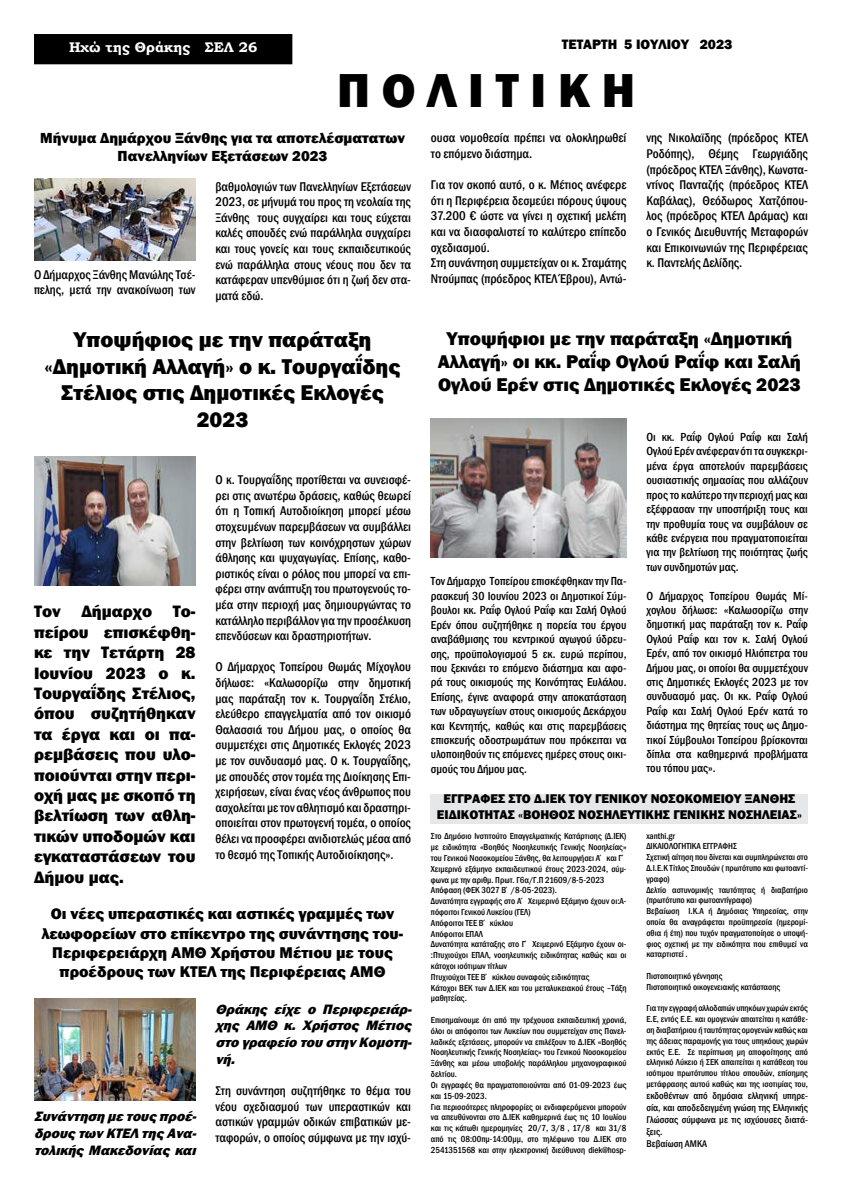
<style>
.page{position:relative;width:842px;height:1191px;background:#fff}
.page>*{position:absolute;margin:0;border:0;box-sizing:border-box;transform-origin:0 0}
.t1{font:800 49px "Franklin Gothic";letter-spacing:.24em;color:#000}
.t2{font:800 22px/26.4px "Franklin Gothic";color:#000;text-align:center}
.t3{font:800 19px/22.8px "Franklin Gothic";color:#000;text-align:center}
.t4{font:800 17px/20.4px "Franklin Gothic";color:#000;text-align:justify}
.t5{font:800 16px/19.2px "Franklin Gothic";color:#000;text-align:center}
.t6{font:800 15px/18px "Franklin Gothic";color:#000;text-align:center}
.t7{font:italic 800 14px/16.8px "Franklin Gothic";color:#000;text-align:justify}
.t8{font:800 14px "Franklin Gothic";color:#000}
.t9{font:700 14px "Bookman Old Style";color:#fff}
.t10{font:500 condensed 13px/15.6px "Franklin Gothic";color:#000;text-align:justify}
.t11{font:800 13px/15.6px "Franklin Gothic";color:#000;text-align:center}
.t12{font:500 condensed 12px/14.4px "Franklin Gothic";color:#000;text-align:justify}
.t13{font:500 condensed 10px/12px "Franklin Gothic";color:#000}
.t14{font:500 condensed 9px/10.8px "Franklin Gothic";color:#000}
</style>
<div class="page">
<div style="left:36px;top:36px;width:255px;height:27px;background:#000"></div>
<div style="left:34px;top:34px;width:258px;height:30px;border:3px solid #000"></div>
<img style="left:34px;top:179px;width:162px;height:82px">
<img style="left:34px;top:456px;width:162px;height:129px">
<img style="left:34px;top:998px;width:162px;height:102px">
<img style="left:431px;top:418px;width:195px;height:139px">
<div style="left:431px;top:794px;width:377px;height:29px;background:#e6e7e8"></div>
<h3 class="t9" style="left:69px;top:37px;width:190px">Ηχώ της Θράκης ΣΕΛ 26</h3>
<h3 class="t8" style="left:562px;top:35px;width:172px">ΤΕΤΑΡΤΗ 5 ΙΟΥΛΙΟΥ 2023</h3>
<h1 class="t1" style="left:337px;top:58px;width:300px">ΠΟΛΙΤΙΚΗ</h1>
<h3 class="t6" style="left:40px;top:129px;width:366px">Μήνυμα Δημάρχου Ξάνθης για τα αποτελέσματατων<br>Πανελληνίων Εξετάσεων 2023</h3>
<p class="t10" style="left:646px;top:130px;width:163px">νης Νικολαϊδης (πρόεδρος ΚΤΕΛ Ροδόπης), Θέμης Γεωργιάδης (πρόεδρος ΚΤΕΛ Ξάνθης), Κωνστα&shy;ντίνος Πανταζής (πρόεδρος ΚΤΕΛ Καβάλας), Θεόδωρος Χατζόπου&shy;λος (πρόεδρος ΚΤΕΛ Δράμας) και ο Γενικός Διευθυντής Μεταφορών και Επικοινωνιών της Περιφέρειας κ. Παντελής Δελίδης.</p>
<h3 class="t10" style="left:431px;top:130px;width:197px">ουσα νομοθεσία πρέπει να ολοκληρωθεί το επόμενο διάστημα.</h3>
<p class="t10" style="left:431px;top:177px;width:197px;text-align:left">Για τον σκοπό αυτό, ο κ. Μέτιος ανέφερε ότι η Περιφέρεια δεσμεύει πόρους ύψους 37.200 € ώστε να γίνει η σχετική μελέτη και να διασφαλιστεί το καλύτερο επίπεδο σχεδιασμού.<br>Στη συνάντηση συμμετείχαν οι κ. Σταμάτης Ντούμπας (πρόεδρος ΚΤΕΛ Έβρου), Αντώ-</p>
<p class="t10" style="left:215px;top:178px;width:197px">βαθμολογιών των Πανελληνίων Εξετάσεων 2023, σε μήνυμά του προς τη νεολαία της Ξάνθης τους συγχαίρει και τους εύχεται καλές σπουδές ενώ παράλληλα συγχαίρει και τους γονείς και τους εκπαιδευτικούς ενώ παράλληλα στους νέους που δεν τα κατάφεραν υπενθύμισε ότι η ζωή δεν στα&shy;ματά εδώ.</p>
<h2 class="t2" style="left:44px;top:327px;width:358px">Υποψήφιος με την παράταξη «Δημοτική Αλλαγή» ο κ. Τουργαΐδης<br>Στέλιος στις Δημοτικές Εκλογές<br>2023</h2>
<h3 class="t10" style="left:34px;top:267px;width:163px">Ο Δήμαρχος Ξάνθης Μανώλης Τσέ&shy;πελης, μετά την ανακοίνωση των</h3>
<h3 class="t3" style="left:438px;top:327px;width:365px">Υποψήφιοι με την παράταξη «Δημοτική<br>Αλλαγή» οι κκ. Ραΐφ Ογλού Ραΐφ και Σαλή<br>Ογλού Ερέν στις Δημοτικές Εκλογές 2023</h3>
<p class="t4" style="left:34px;top:601px;width:163px">Τον Δήμαρχο Το&shy;πείρου επισκέφθη&shy;κε την Τετάρτη 28<br>Ιουνίου 2023 ο κ.<br>Τουργαΐδης Στέλιος, όπου συζητήθηκαν τα έργα και οι πα&shy;ρεμβάσεις που υλο&shy;ποιούνται στην περι&shy;οχή μας με σκοπό τη βελτίωση των αθλη&shy;τικών υποδομών και εγκαταστάσεων του Δήμου μας.</p>
<p class="t10" style="left:215px;top:472px;width:197px">Ο κ. Τουργαΐδης προτίθεται να συνεισφέ&shy;ρει στις ανωτέρω δράσεις, καθώς θεωρεί ότι η Τοπική Αυτοδιοίκηση μπορεί μέσω στοχευμένων παρεμβάσεων να συμβάλλει στην βελτίωση των κοινόχρηστων χώρων άθλησης και ψυχαγωγίας. Επίσης, καθο&shy;ριστικός είναι ο ρόλος που μπορεί να επι&shy;φέρει στην ανάπτυξη του πρωτογενούς το&shy;μέα στην περιοχή μας δημιουργώντας το κατάλληλο περιβάλλον για την προσέλκυση επενδύσεων και δραστηριοτήτων.</p>
<p class="t10" style="left:215px;top:659px;width:197px">Ο Δήμαρχος Τοπείρου Θωμάς Μίχογλου δήλωσε: «Καλωσορίζω στην δημοτική μας παράταξη τον κ. Τουργαΐδη Στέλιο, ελεύθερο επαγγελματία από τον οικισμό Θαλασσιά του Δήμου μας, ο οποίος θα συμμετέχει στις Δημοτικές Εκλογές 2023 με τον συνδυασμό μας. Ο κ. Τουργαΐδης, με σπουδές στον τομέα της Διοίκησης Επι&shy;χειρήσεων, είναι ένας νέος άνθρωπος που ασχολείται με τον αθλητισμό και δραστηρι&shy;οποιείται στον πρωτογενή τομέα, ο οποίος θέλει να προσφέρει ανιδιοτελώς μέσα από το θεσμό της Τοπικής Αυτοδιοίκησης».</p>
<h3 class="t5" style="left:42px;top:904px;width:363px">Οι νέες υπεραστικές και αστικές γραμμές των λεωφορείων στο επίκεντρο της συνάντησης του-Περιφερειάρχη ΑΜΘ Χρήστου Μέτιου με τους προέδρους των ΚΤΕΛ της Περιφέρειας ΑΜΘ</h3>
<h3 class="t7" style="left:34px;top:1108px;width:168px">Συνάντησημετουςπροέ&shy;δρουςτωνΚΤΕΛτηςΑνα&shy;τολικήςΜακεδονίαςκαι</h3>
<h3 class="t7" style="left:215px;top:1000px;width:202px">Θράκης είχε ο Περιφερειάρ&shy;χης ΑΜΘ κ. Χρήστος Μέτιος στογραφείοτουστηνΚομοτη&shy;νή.</h3>
<h3 class="t10" style="left:215px;top:1083px;width:197px">Στη συνάντηση συζητήθηκε το θέμα του νέου σχεδιασμού των υπεραστικών και αστικών γραμμών οδικών επιβατικών με&shy;ταφορών, ο οποίος σύμφωνα με την ισχύ-</h3>
<p class="t12" style="left:646px;top:430px;width:163px">Οι κκ. Ραΐφ Ογλού Ραΐφ και Σαλή Ογλού Ερέν ανέφεραν ότι τα συγκεκρι&shy;μένα έργα αποτελούν παρεμβάσεις ουσιαστικής σημασίας που αλλάζουν προς το καλύτερο την περιοχή μας και εξέφρασαν την υποστήριξη τους και την προθυμία τους να συμβάλουν σε κάθε ενέργεια που πραγματοποιείται για την βελτίωση της ποιότητας ζωής των συνδημοτών μας.</p>
<p class="t12" style="left:646px;top:588px;width:163px">Ο Δήμαρχος Τοπείρου Θωμάς Μί&shy;χογλου δήλωσε: «Καλωσορίζω στην δημοτική μας παράταξη τον κ. Ραΐφ Ογλού Ραΐφ και τον κ. Σαλή Ογλού Ερέν, από τον οικισμό Ηλιόπετρα του Δήμου μας, οι οποίοι θα συμμετέχουν στις Δημοτικές Εκλογές 2023 με τον συνδυασμό μας. Οι κκ. Ραΐφ Ογλού Ραΐφ και Σαλή Ογλού Ερέν κατά το διάστημα της θητείας τους ως Δημο&shy;τικοί Σύμβουλοι Τοπείρου βρίσκονται δίπλα στα καθημερινά προβλήματα του τόπου μας».</p>
<h3 class="t11" style="left:437px;top:791px;width:366px">ΕΓΓΡΑΦΕΣ ΣΤΟ Δ.ΙΕΚ ΤΟΥ ΓΕΝΙΚΟΥ ΝΟΣΟΚΟΜΕΙΟΥ ΞΑΝΘΗΣ<br>ΕΙΔΙΚΟΤΗΤΑΣ «ΒΟΗΘΟΣ ΝΟΣΗΛΕΥΤΙΚΗΣ ΓΕΝΙΚΗΣ ΝΟΣΗΛΕΙΑΣ»</h3>
<p class="t14" style="left:431px;top:831px;width:197px">Στο Δημόσιο Ινστιτούτο Επαγγελματικής Κατάρτισης (Δ.ΙΕΚ) με ειδικότητα «Βοηθός Νοσηλευτικής Γενικής Νοσηλείας» του Γενικού Νοσοκομείου Ξάνθης, θα λειτουργήσει Α΄ και Γ΄ Χειμερινό εξάμηνο εκπαιδευτικού έτους 2023-2024, σύμ&shy;φωνα με την αριθμ. Πρωτ. Γ6α/Γ.Π 21609/8-5-2023<br>Απόφαση (ΦΕΚ 3027 Β΄/8-05-2023).<br>Δυνατότητα εγγραφής στο Α΄ Χειμερινό Εξάμηνο έχουν οι:Α&shy;πόφοιτοι Γενικού Λυκείου (ΓΕΛ)<br>Απόφοιτοι ΤΕΕ Β΄ κύκλου<br>Απόφοιτοι ΕΠΑΛ<br>Δυνατότητα κατάταξης στο Γ΄ Χειμερινό Εξάμηνο έχουν οι-:Πτυχιούχοι ΕΠΑΛ, νοσηλευτικής ειδικότητας καθώς και οι κάτοχοι ισότιμων τίτλων<br>Πτυχιούχοι ΤΕΕ Β΄ κύκλου συναφούς ειδικότητας<br>Κάτοχοι ΒΕΚ των Δ.ΙΕΚ και του μεταλυκειακού έτους –Τάξη μαθητείας.</p>
<p class="t14" style="left:431px;top:1014px;width:197px">Επισημαίνουμε ότι από την τρέχουσα εκπαιδευτική χρονιά, όλοι οι απόφοιτοι των Λυκείων που συμμετείχαν στις Πανελ&shy;λαδικές εξετάσεις, μπορούν να επιλέξουν το Δ.ΙΕΚ «Βοηθός Νοσηλευτικής Γενικής Νοσηλείας» του Γενικού Νοσοκομείου Ξάνθης και μέσω υποβολής παράλληλου μηχανογραφικού δελτίου.<br>Οι εγγραφές θα πραγματοποιούνται από 01-09-2023 έως και 15-09-2023.<br>Για περισσότερες πληροφορίες οι ενδιαφερόμενοι μπορούν να απευθύνονται στο Δ.ΙΕΚ καθημερινά έως τις 10 Ιουλίου και τις κάτωθι ημερομηνίες 20/7, 3/8 , 17/8 και 31/8 από τις 08:00πμ-14:00μμ, στο τηλέφωνο του Δ.ΙΕΚ στο 2541351568 και στην ηλεκτρονική διεύθυνση diek@hosp-</p>
<p class="t12" style="left:431px;top:574px;width:197px">Τον Δήμαρχο Τοπείρου επισκέφθηκαν την Πα&shy;ρασκευή 30 Ιουνίου 2023 οι Δημοτικοί Σύμ&shy;βουλοι κκ. Ραΐφ Ογλού Ραΐφ και Σαλή Ογλού Ερέν όπου συζητήθηκε η πορεία του έργου αναβάθμισης του κεντρικού αγωγού ύδρευ&shy;σης, προϋπολογισμού 5 εκ. ευρώ περίπου, που ξεκινάει το επόμενο διάστημα και αφο&shy;ρά τους οικισμούς της Κοινότητας Ευλάλου.<br>Επίσης, έγινε αναφορά στην αποκατάσταση των υδραγωγείων στους οικισμούς Δεκάρχου και Κεντητής, καθώς και στις παρεμβάσεις επισκευής οδοστρωμάτων που πρόκειται να υλοποιηθούν τις επόμενες ημέρες στους οικι&shy;σμούς του Δήμου μας.</p>
<p class="t14" style="left:646px;top:830px;width:163px">xanthi.gr<br>ΔΙΚΑΙΟΛΟΓΗΤΙΚΑ ΕΓΓΡΑΦΗΣ<br>Σχετική αίτηση που δίνεται και συμπληρώνεται στο Δ.Ι.Ε.Κ Τίτλος Σπουδών ( πρωτότυπο και φωτοαντί&shy;γραφο)<br>Δελτίο αστυνομικής ταυτότητας ή διαβατήριο (πρωτότυπο και φωτοαντίγραφο)<br>Βεβαίωση Ι.Κ.Α ή Δημόσιας Υπηρεσίας, στην οποία θα αναγράφεται προϋπηρεσία (ημερομί&shy;σθια ή έτη) που τυχόν πραγματοποίησε ο υποψή&shy;φιος σχετική με την ειδικότητα που επιθυμεί να καταρτιστεί .</p>
<p class="t14" style="left:646px;top:970px;width:135px">Πιστοποιητικό γέννησης<br>Πιστοποιητικό οικογενειακής κατάστασης</p>
<p class="t14" style="left:646px;top:1003px;width:163px;text-align:justify">Για την εγγραφή αλλοδαπών υπηκόων χωρών εκτός Ε.Ε, εντός Ε.Ε. και ομογενών απαιτείται η κατάθε&shy;ση διαβατήριου ή ταυτότητας ομογενών καθώς και της άδειας παραμονής για τους υπηκόους χωρών εκτός Ε.Ε. Σε περίπτωση μη αποφοίτησης από ελληνικό Λύκειο ή ΣΕΚ απαιτείται η κατάθεση του ισότιμου πρωτότυπου τίτλου σπουδών, επίσημης μετάφρασης αυτού καθώς και της ισοτιμίας του,</p>
<p class="t13" style="left:646px;top:1089px;width:163px">εκδοθέντων από δημόσια ελληνική υπηρε&shy;σία, και αποδεδειγμένη γνώση της Ελληνικής<br>Γλώσσας σύμφωνα με τις ισχύουσες διατά&shy;ξεις.<br>Βεβαίωση ΑΜΚΑ</p>
</div>
